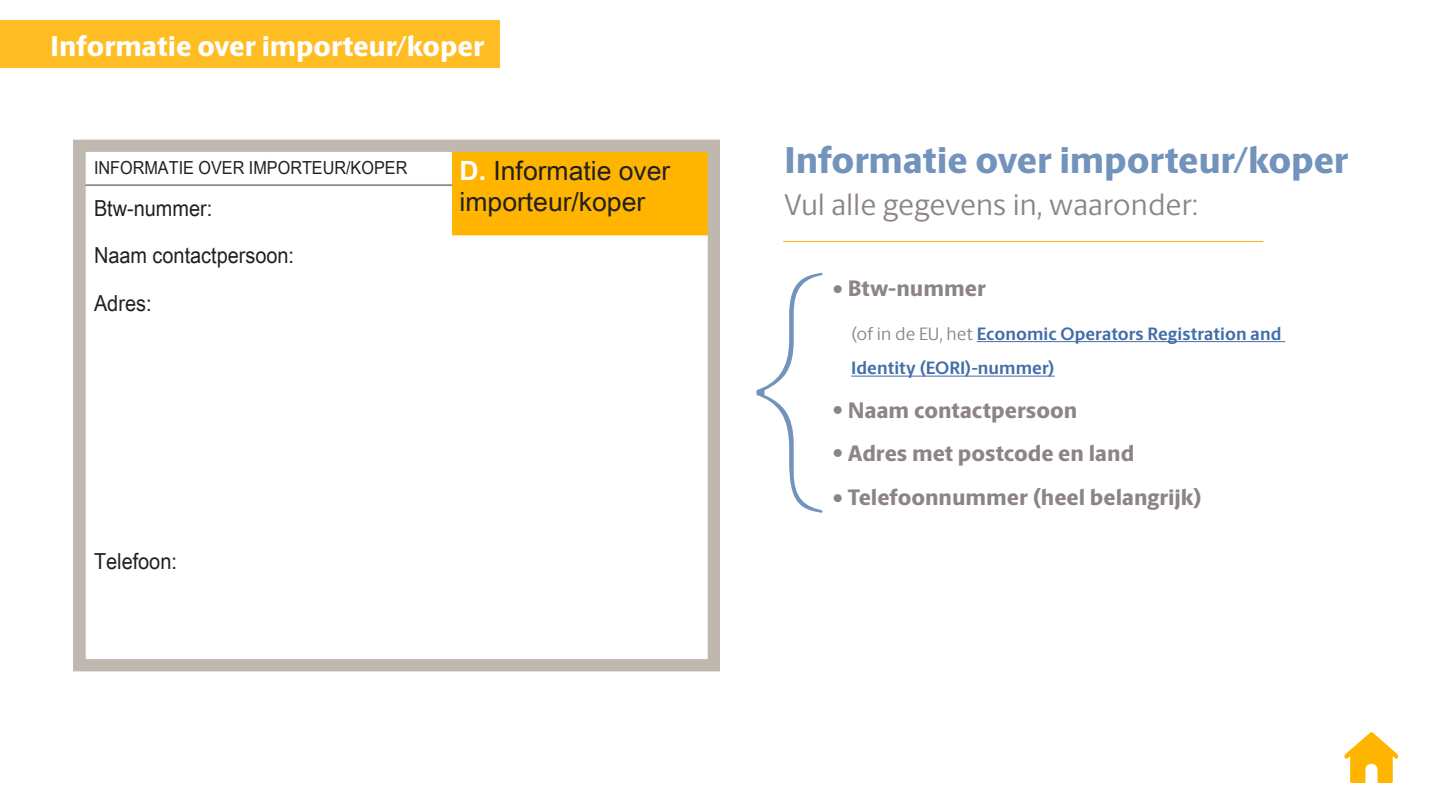
<style>
.page{position:relative;width:1440px;height:810px;background:#fff}
.page>*{position:absolute;margin:0;border:0;box-sizing:border-box;transform-origin:0 0}
.Large_Header{font:800 37.5px "UPS Berlingske Sans";letter-spacing:-.005em;color:#7293bc}
.Large_Header-2{font:30px "UPS Berlingske Sans";letter-spacing:-.005em;color:#8d8585}
.Large_Header-3{font:800 28.8px "UPS Berlingske Sans";color:#fff}
.Nav_Volume_Header{font:26.55px/30.9px "Arial Unicode MS";color:#231f20}
.Large_Header-4{font:800 22.5px "UPS Berlingske Sans";color:#8d8585}
.Nav_Volume_Header-2{font:22.05px "Arial Unicode MS";color:#231f20;scale:.9 1}
.Large_Header-5{font:700 18px/34.5px "UPS Berlingske Sans";color:#426da9}
.Nav_Volume_Header-3{font:18px "Arial Unicode MS";color:#231f20;scale:.9 1}
.s1{font-weight:700;color:#fff}
.s2{font-weight:400;color:#8d8585}
.s3{font-weight:400}
</style>
<div class="page">
<div style="left:0;top:20px;width:500px;height:48px;background:#febd23"></div>
<img style="left:86px;top:153px;width:621px;height:83px">
<div style="left:73px;top:140px;width:647px;height:531px;border:12px solid #bfb8af"></div>
<svg style="left:1344px;top:732px;width:55px;height:51px"></svg>
<svg style="left:756px;top:272px;width:67px;height:241px"></svg>
<hr style="left:977px;top:341px;width:308px;height:1px;background:#426da9">
<hr style="left:851px;top:376px;width:204px;height:1px;background:#426da9">
<hr style="left:783px;top:241px;width:480px;height:1px;background:#fcaf17">
<div style="left:88px;top:158px;width:343px;height:19px;background:#fff"></div>
<div style="left:88px;top:193px;width:269px;height:29px;background:#fff"></div>
<div style="left:453px;top:161px;width:249px;height:61px;background:#ffb500"></div>
<p class="Large_Header-3" style="left:50px;top:25px;width:435px">Informatie over importeur/koper</p>
<p class="Nav_Volume_Header-3" style="left:94px;top:154px;width:350px">INFORMATIE OVER IMPORTEUR/KOPER</p>
<p class="Nav_Volume_Header-2" style="left:94px;top:192px;width:133px">Btw-nummer:</p>
<p class="Nav_Volume_Header-2" style="left:94px;top:239px;width:224px">Naam contactpersoon:</p>
<p class="Nav_Volume_Header-2" style="left:94px;top:287px;width:65px">Adres:</p>
<p class="Nav_Volume_Header" style="left:460px;top:155px;width:212px"><span class="s1">D.</span> Informatie over importeur/koper</p>
<p class="Nav_Volume_Header-2" style="left:94px;top:545px;width:94px">Telefoon:</p>
<p class="Large_Header" style="left:784px;top:132px;width:566px">Informatie over importeur/koper</p>
<p class="Large_Header-2" style="left:784px;top:184px;width:415px">Vul alle gegevens in, waaronder:</p>
<p class="Large_Header-4" style="left:832px;top:272px;width:155px">• Btw-nummer</p>
<p class="Large_Header-5" style="left:851px;top:316px;width:432px"><span class="s2">(of in de EU, het</span> Economic Operators Registration and<br>Identity (EORI)-nummer)</p>
<p class="Large_Header-4" style="left:832px;top:393px;width:246px"><span class="s3">•</span> Naam contactpersoon</p>
<p class="Large_Header-4" style="left:832px;top:437px;width:303px"><span class="s3">•</span> Adres met postcode en land</p>
<p class="Large_Header-4" style="left:832px;top:480px;width:371px">• Telefoonnummer (heel belangrijk)</p>
</div>
